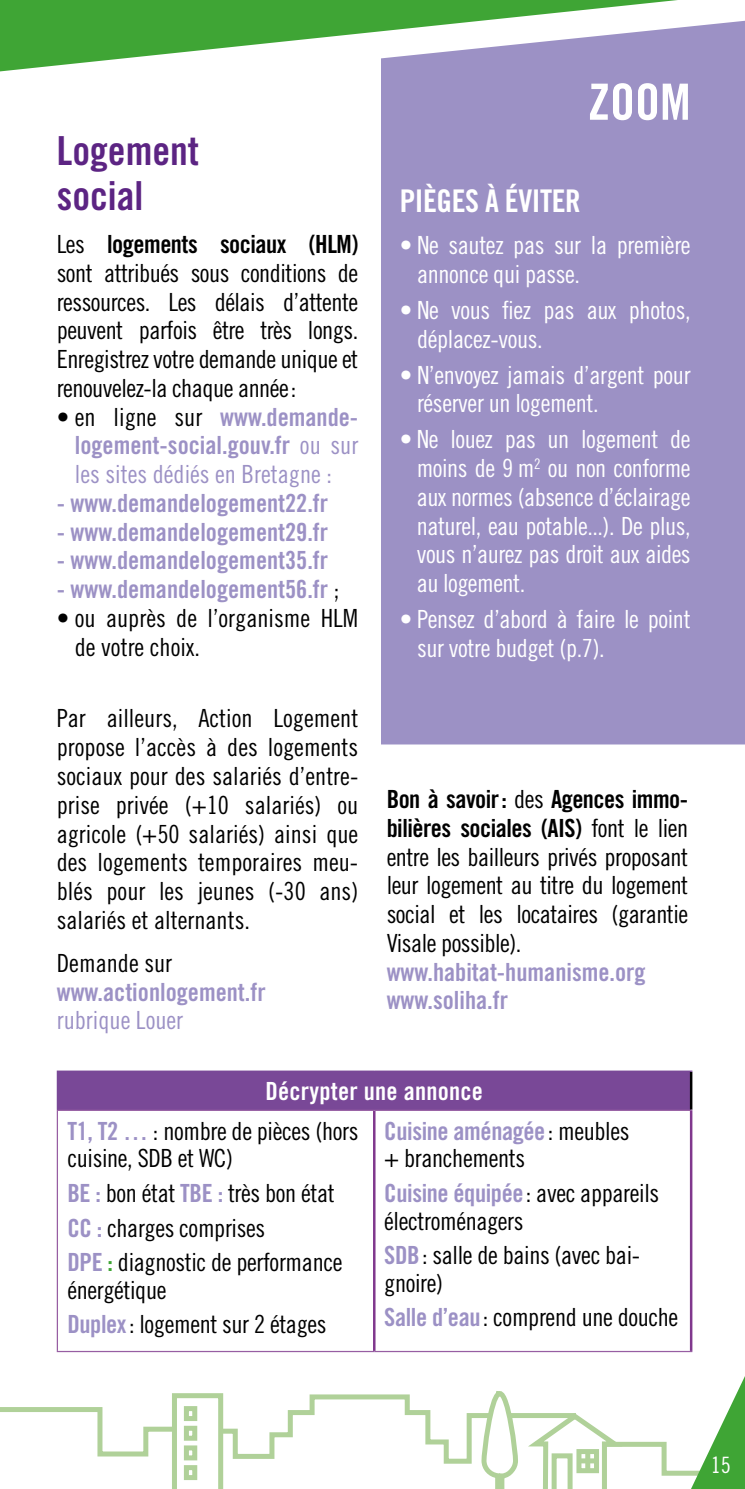
<style>
.page{position:relative;width:745px;height:1489px;background:#fff}
.page>*{position:absolute;margin:0;border:0;box-sizing:border-box;transform-origin:0 0}
.t1{font:50px "Trade Gothic Bold Cond Twenty";color:#fff}
.t2{font:40px/45px "Trade Gothic Bold Cond Twenty";color:#5c2483}
.t3{font:31.25px "Trade Gothic Bold Cond Twenty";letter-spacing:-.015em;color:#fff}
.t4{font:25px/28.8px "Trade Gothic Cond Eighteen";letter-spacing:-.015em;color:#000}
.t5{font:25px/28.8px "Trade Gothic Cond Eighteen";letter-spacing:-.015em;color:#fff}
.t6{font:25px/28.8px "Trade Gothic Bold Cond Twenty";color:#9c91c5;text-align:right}
.t7{font:25px/28.8px "Trade Gothic Bold Cond Twenty";letter-spacing:-.02em;color:#000}
.t8{font:25px "Trade Gothic Cond Eighteen";color:#9c91c5}
.t9{font:25px "Trade Gothic Bold Cond Twenty";letter-spacing:.01em;color:#fff}
.t10{font:22.5px "Trade Gothic Cond Eighteen";color:#fff}
.s1{font-family:"Trade Gothic Cond Eighteen"}
.s2{font-family:"Trade Gothic Cond Eighteen";color:#000}
.s3{font-family:"Trade Gothic Bold Cond Twenty";color:#9c91c5}
.s4{font-family:"Trade Gothic Bold Cond Twenty";color:#3fa535}
</style>
<div class="page">
<div style="left:381px;top:21px;width:363px;height:723px;background:#9c91c5"></div>
<svg style="left:0;top:1301px;width:693px;height:187px"></svg>
<svg style="left:172px;top:1392px;width:51px;height:96px"></svg>
<div style="left:184px;top:1405px;width:13px;height:15px;border:5px solid #b0d199"></div>
<div style="left:184px;top:1425px;width:13px;height:15px;border:5px solid #b0d199"></div>
<div style="left:184px;top:1445px;width:13px;height:15px;border:5px solid #b0d199"></div>
<div style="left:184px;top:1464px;width:13px;height:15px;border:5px solid #b0d199"></div>
<svg style="left:478px;top:1388px;width:152px;height:100px"></svg>
<svg style="left:690px;top:1375px;width:54px;height:113px"></svg>
<svg style="left:0;top:0;width:677px;height:71px"></svg>
<div style="left:57px;top:1071px;width:633px;height:39px;background:#794897"></div>
<svg style="left:58px;top:1110px;width:631px;height:240px"></svg>
<hr style="left:689px;top:1071px;width:3px;height:38px;background:#000">
<hr style="left:57px;top:1109px;width:317px;height:1px;background:#975ea3">
<hr style="left:57px;top:1110px;width:1px;height:240px;background:#975ea3">
<hr style="left:374px;top:1109px;width:318px;height:1px;background:#975ea3">
<hr style="left:57px;top:1350px;width:317px;height:1px;background:#975ea3">
<hr style="left:374px;top:1350px;width:318px;height:1px;background:#975ea3">
<hr style="left:373px;top:1110px;width:2px;height:240px;background:#80388d">
<hr style="left:689px;top:1110px;width:3px;height:240px;background:#80388d">
<hr style="left:57px;top:1070px;width:317px;height:1px;background:#794897">
<hr style="left:374px;top:1070px;width:318px;height:1px;background:#794897">
<h2 class="t2" style="left:57px;top:128px;width:144px">Logement social</h2>
<p class="t7" style="left:57px;top:229px;width:303px"><span class="s1">Les</span> logements sociaux (HLM)</p>
<p class="t4" style="left:57px;top:258px;width:303px;text-align:justify">sont attribués sous conditions de ressources. Les délais d’attente peuvent parfois être très longs.<br>Enregistrez votre demande unique et renouvelez-la chaque année:</p>
<p class="t6" style="left:57px;top:402px;width:303px"><span class="s2">• en ligne sur</span> www.demande&shy;logement-social.gouv.fr <span class="s1">ou sur</span></p>
<p class="t8" style="left:75px;top:459px;width:258px">les sites dédiés en Bretagne :</p>
<p class="t6" style="left:57px;top:488px;width:273px">- www.demandelogement22.fr</p>
<p class="t6" style="left:57px;top:517px;width:273px">- www.demandelogement29.fr</p>
<p class="t6" style="left:57px;top:546px;width:273px">- www.demandelogement35.fr</p>
<p class="t6" style="left:57px;top:574px;width:284px">- www.demandelogement56.fr <span class="s2">;</span></p>
<p class="t4" style="left:75px;top:603px;width:285px;text-indent:-18px">• ou auprès de l’organisme HLM de votre choix.</p>
<p class="t4" style="left:57px;top:704px;width:303px;text-align:justify">Par ailleurs, Action Logement propose l’accès à des logements sociaux pour des salariés d’entre&shy;prise privée (+10 salariés) ou agricole (+50 salariés) ainsi que des logements temporaires meu&shy;blés pour les jeunes (-30 ans) salariés et alternants.</p>
<p class="t4" style="left:57px;top:948px;width:117px">Demande sur</p>
<p class="t6" style="left:57px;top:977px;width:210px">www.actionlogement.fr</p>
<p class="t8" style="left:57px;top:1005px;width:128px">rubrique Louer</p>
<h1 class="t1" style="left:587px;top:71px;width:104px">ZOOM</h1>
<p class="t3" style="left:399px;top:181px;width:182px">PIÈGES À ÉVITER</p>
<p class="t5" style="left:417px;top:231px;width:275px;text-indent:-17px">• Ne sautez pas sur la première annonce qui passe.</p>
<p class="t5" style="left:417px;top:295px;width:275px;text-indent:-17px">• Ne vous fiez pas aux photos, déplacez-vous.</p>
<p class="t5" style="left:417px;top:360px;width:275px;text-indent:-17px">• N’envoyez jamais d’argent pour réserver un logement.</p>
<p class="t5" style="left:416px;top:424px;width:275px;text-align:justify;text-indent:-17px">• Ne louez pas un logement de moins de 9 m<sup>2</sup> ou non conforme aux normes (absence d’éclairage naturel, eau potable...). De plus, vous n’aurez pas droit aux aides au logement.</p>
<p class="t5" style="left:417px;top:604px;width:275px;text-indent:-17px">• Pensez d’abord à faire le point sur votre budget (p.7).</p>
<p class="t7" style="left:386px;top:784px;width:303px">Bon à savoir: <span class="s1">des</span> Agences immo&shy;bilières sociales (AIS) <span class="s1">font le lien</span></p>
<p class="t4" style="left:386px;top:842px;width:303px;text-align:justify">entre les bailleurs privés proposant leur logement au titre du logement social et les locataires (garantie Visale possible).</p>
<p class="t6" style="left:386px;top:957px;width:260px;text-align:left">www.habitat-humanisme.org www.soliha.fr</p>
<p class="t9" style="left:265px;top:1076px;width:219px">Décrypter une annonce</p>
<p class="t4" style="left:67px;top:1116px;width:292px;line-height:27.5px"><span class="s3">T1, T2 …</span> : nombre de pièces (hors cuisine, SDB et WC)</p>
<p class="t4" style="left:67px;top:1175px;width:276px;line-height:34.5px"><span class="s3">BE :</span> bon état <span class="s3">TBE :</span> très bon état<br><span class="s3">CC :</span> charges comprises<br><span class="s3">DPE</span> <span class="s4">:</span> diagnostic de performance</p>
<p class="t4" style="left:67px;top:1272px;width:260px;line-height:34.5px">énergétique<br><span class="s3">Duplex</span>: logement sur 2 étages</p>
<p class="t6" style="left:384px;top:1116px;width:246px">Cuisine aménagée<span class="s2">: meubles</span></p>
<p class="t4" style="left:384px;top:1143px;width:142px">+ branchements</p>
<p class="t6" style="left:384px;top:1178px;width:276px">Cuisine équipée<span class="s2">: avec appareils</span></p>
<p class="t4" style="left:384px;top:1202px;width:257px;line-height:34.5px">électroménagers<br><span class="s3">SDB</span>: salle de bains (avec bai-</p>
<p class="t4" style="left:384px;top:1264px;width:295px;line-height:34.5px">gnoire)<br><span class="s3">Salle d’eau</span>: comprend une douche</p>
<p class="t10" style="left:710px;top:1451px;width:21px">15</p>
</div>
